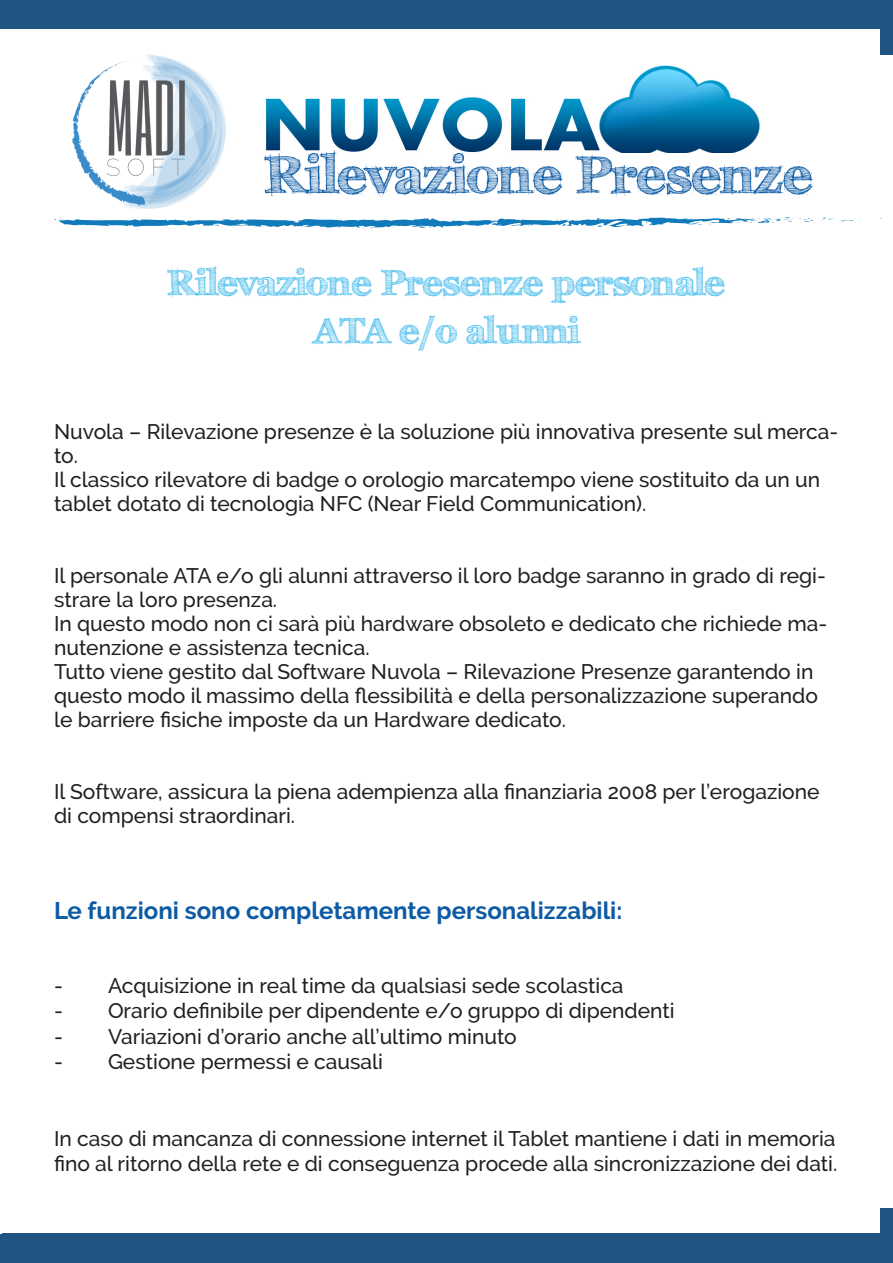
<style>
.page{position:relative;width:893px;height:1263px;background:#fff}
.page>*{position:absolute;margin:0;border:0;box-sizing:border-box;transform-origin:0 0}
.t1{font:700 52.5px "FFF Tusj";color:#0d5ba5}
.t2{font:700 36px "FFF Tusj";color:#4bbeed}
.t3{font:700 24px "Raleway";color:#0d5ba5}
.t4{font:500 21px/24px "Raleway";color:#231f20}
</style>
<div class="page">
<img style="left:72px;top:54px;width:154px;height:155px">
<div style="left:0;top:0;width:893px;height:29px;background:#1f5580"></div>
<svg style="left:821px;top:217px;width:40px;height:5px"></svg>
<svg style="left:54px;top:217px;width:759px;height:11px"></svg>
<img style="left:266px;top:65px;width:494px;height:88px">
<div style="left:2px;top:1234px;width:891px;height:29px;background:#1f5580"></div>
<div style="left:880px;top:1209px;width:13px;height:54px;background:#1f5580"></div>
<div style="left:880px;top:0;width:13px;height:54px;background:#1f5580"></div>
<h1 class="t1" style="left:266px;top:143px;width:547px">Rilevazione Presenze</h1>
<p class="t2" style="left:169px;top:261px;width:557px">Rilevazione Presenze personale</p>
<p class="t2" style="left:313px;top:309px;width:267px">ATA e/o alunni</p>
<p class="t4" style="left:54px;top:420px;width:786px">Nuvola – Rilevazione presenze è la soluzione più innovativa presente sul merca&shy;to.</p>
<p class="t4" style="left:54px;top:468px;width:768px">Il classico rilevatore di badge o orologio marcatempo viene sostituito da un un tablet dotato di tecnologia NFC (Near Field Communication).</p>
<p class="t4" style="left:54px;top:564px;width:773px">Il personale ATA e/o gli alunni attraverso il loro badge saranno in grado di regi&shy;strare la loro presenza.</p>
<p class="t4" style="left:54px;top:612px;width:775px">In questo modo non ci sarà più hardware obsoleto e dedicato che richiede ma&shy;nutenzione e assistenza tecnica.</p>
<p class="t4" style="left:54px;top:660px;width:765px">Tutto viene gestito dal Software Nuvola – Rilevazione Presenze garantendo in questo modo il massimo della flessibilità e della personalizzazione superando le barriere fisiche imposte da un Hardware dedicato.</p>
<p class="t4" style="left:54px;top:780px;width:767px">Il Software, assicura la piena adempienza alla finanziaria 2008 per l’erogazione di compensi straordinari.</p>
<p class="t3" style="left:54px;top:897px;width:570px">Le funzioni sono completamente personalizzabili:</p>
<p class="t4" style="left:54px;top:973px;width:571px">- Acquisizione in real time da qualsiasi sede scolastica</p>
<p class="t4" style="left:54px;top:999px;width:622px">- Orario definibile per dipendente e/o gruppo di dipendenti</p>
<p class="t4" style="left:54px;top:1024px;width:464px">- Variazioni d’orario anche all’ultimo minuto</p>
<p class="t4" style="left:54px;top:1050px;width:330px">- Gestione permessi e causali</p>
<p class="t4" style="left:54px;top:1125px;width:785px;line-height:25.5px">In caso di mancanza di connessione internet il Tablet mantiene i dati in memoria fino al ritorno della rete e di conseguenza procede alla sincronizzazione dei dati.</p>
</div>
